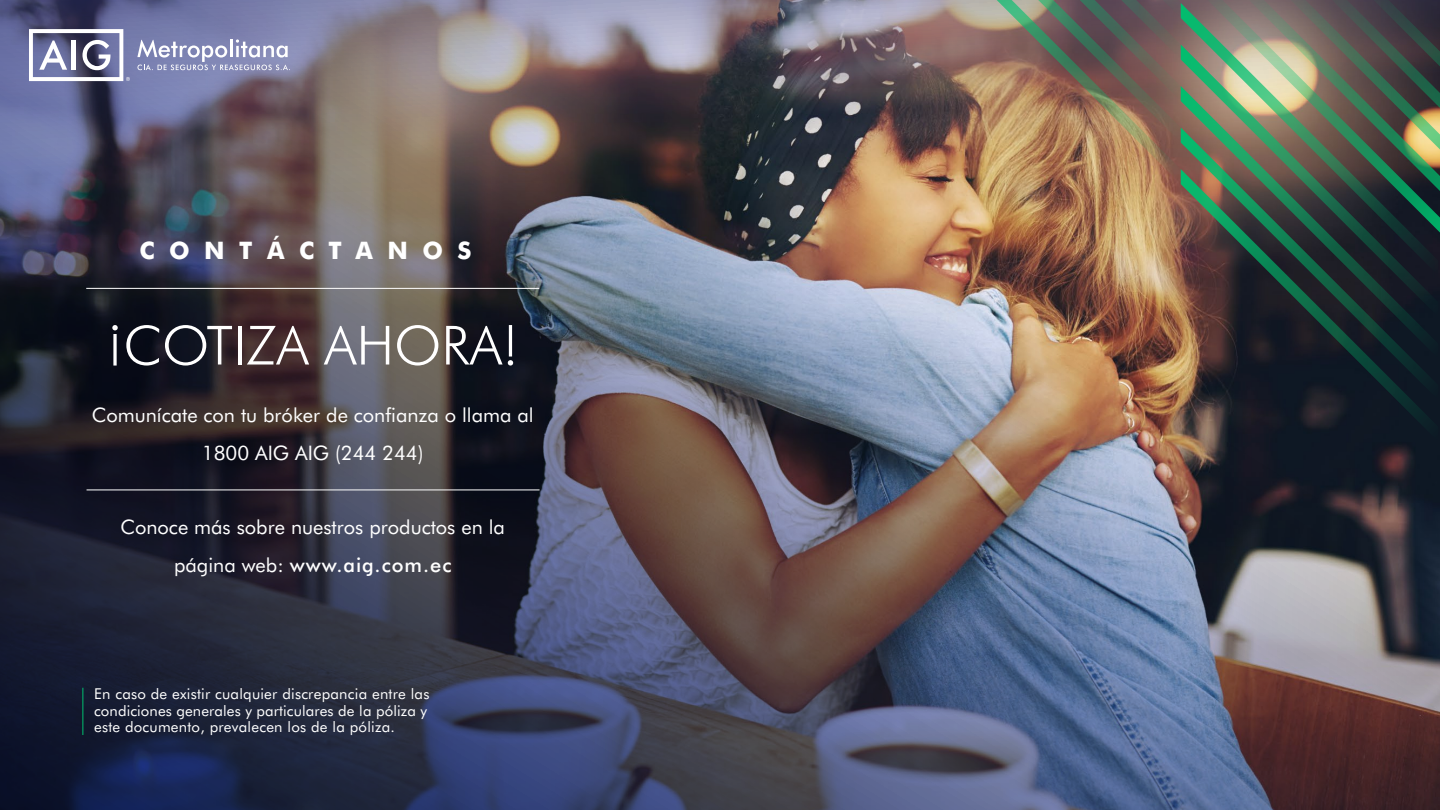
<style>
.page{position:relative;width:1440px;height:810px;background:#fff}
.page>*{position:absolute;margin:0;border:0;box-sizing:border-box;transform-origin:0 0}
.t1{font:300 54px "AIG Futura";color:#fff}
.t2{font:700 24.15px "AIG Futura";letter-spacing:.6em;color:#fff}
.t3{font:20.02px/37.4px "AIG Futura";color:#fff;text-align:center}
.t4{font:15px/16.5px "AIG Futura";letter-spacing:.015em;color:#fff}
.s1{font-weight:500}
</style>
<div class="page">
<img style="left:0;top:0;width:1440px;height:810px">
<svg style="left:997px;top:0;width:184px;height:184px;background:#8d745c"></svg>
<svg style="left:1207px;top:0;width:233px;height:233px"></svg>
<svg style="left:1181px;top:3px;width:257px;height:41px;background:#62635f"></svg>
<svg style="left:1181px;top:44px;width:257px;height:42px;background:#788971"></svg>
<svg style="left:1181px;top:86px;width:257px;height:42px;background:#718665"></svg>
<svg style="left:1181px;top:128px;width:257px;height:41px;background:#607757"></svg>
<svg style="left:1181px;top:169px;width:257px;height:273px;background:#273331"></svg>
<svg style="left:29px;top:29px;width:101px;height:52px"></svg>
<svg style="left:137px;top:39px;width:153px;height:31px;background:#9fa3c6"></svg>
<hr style="left:87px;top:490px;width:453px;height:1px;background:#fff">
<hr style="left:86px;top:288px;width:453px;height:1px;background:#fff">
<hr style="left:82px;top:688px;width:1px;height:47px;background:#00bf6f">
<h2 class="t2" style="left:139px;top:236px;width:334px">CONTÁCTANOS</h2>
<h1 class="t1" style="left:107px;top:313px;width:414px">¡COTIZA AHORA!</h1>
<h3 class="t3" style="left:92px;top:396px;width:443px">Comunícate con tu bróker de confianza o llama al<br>1800 AIG AIG (244 244)</h3>
<h3 class="t3" style="left:120px;top:508px;width:386px">Conoce más sobre nuestros productos en la página web: <span class="s1">www.aig.com.ec</span></h3>
<p class="t4" style="left:94px;top:686px;width:337px">En caso de existir cualquier discrepancia entre las condiciones generales y particulares de la póliza y este documento, prevalecen los de la póliza.</p>
</div>
